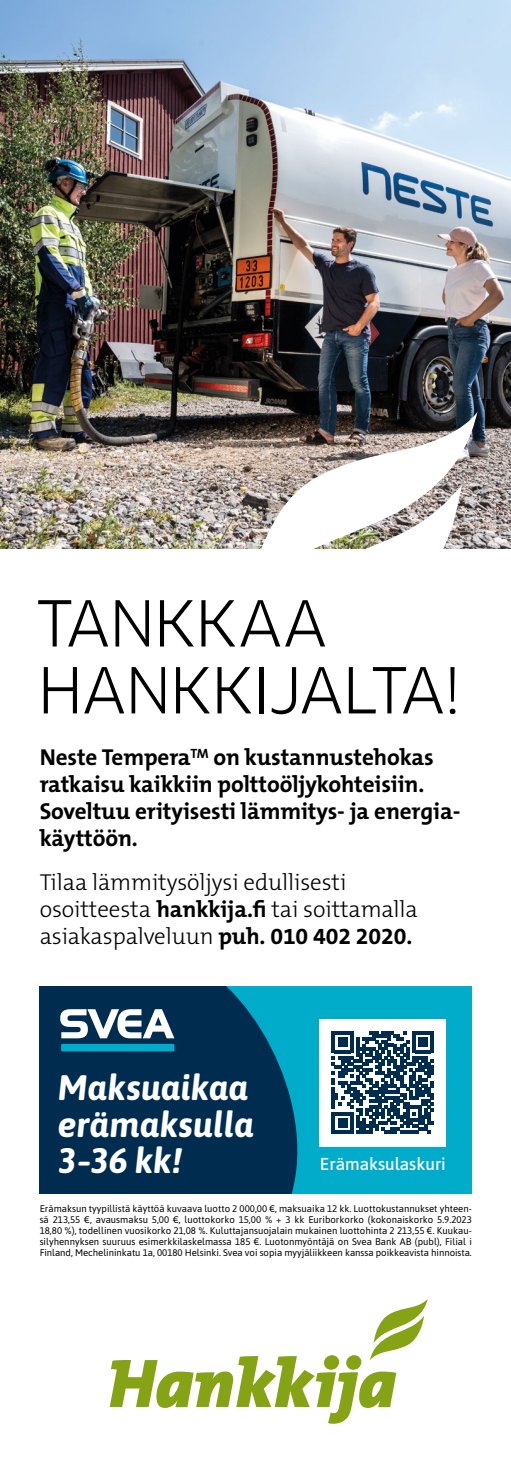
<style>
.page{position:relative;width:511px;height:1474px;background:#fff}
.page>*{position:absolute;margin:0;border:0;box-sizing:border-box;transform-origin:0 0}
.t1{font:61.77px/66.9px "Clan Pro";letter-spacing:-.025em;color:#000}
.t2{font:italic 700 35.35px/36.6px "Asap";letter-spacing:.01em;color:#fff}
.t3{font:700 23.1px/26.8px "The Mix B W7";letter-spacing:-.005em;color:#000}
.t4{font:300 23.1px/26.8px "The Mix B W3";letter-spacing:-.005em;color:#000}
.t5{font:500 17.32px "Asap";color:#fff}
.t6{font:9.62px/10.8px "Asap";letter-spacing:-.005em;color:#000;text-align:justify}
.s1{font-family:"The Mix B W7";font-weight:700}
</style>
<div class="page">
<img style="left:0;top:0;width:511px;height:549px">
<img style="left:248px;top:412px;width:229px;height:137px">
<img style="left:233px;top:485px;width:229px;height:64px">
<svg style="left:110px;top:1298px;width:318px;height:125px"></svg>
<div style="left:65px;top:986px;width:407px;height:207px;background:#00acc9"></div>
<svg style="left:40px;top:986px;width:258px;height:207px;background:#00365a"></svg>
<svg style="left:60px;top:1009px;width:114px;height:29px;background:#8b9faf"></svg>
<div style="left:61px;top:1043px;width:113px;height:8px;background:#00acc9"></div>
<div style="left:319px;top:1019px;width:127px;height:127px;background:#fff"></div>
<svg style="left:332px;top:1031px;width:102px;height:102px"></svg>
<h1 class="t1" style="left:37px;top:590px;width:426px">TANKKAA<br>HANKKIJALTA!</h1>
<h3 class="t3" style="left:40px;top:744px;width:422px">Neste Tempera<sup>TM</sup> on kustannustehokas ratkaisu kaikkiin polttoöljykohteisiin.<br>Soveltuu erityisesti lämmitys- ja energia&shy;käyttöön.</h3>
<h3 class="t4" style="left:40px;top:869px;width:380px">Tilaa lämmitysöljysi edullisesti osoitteesta <span class="s1">hankkija.fi</span> tai soittamalla asiakaspalveluun <span class="s1">puh. 010 402 2020.</span></h3>
<h2 class="t2" style="left:58px;top:1067px;width:197px">Maksuaikaa erämaksulla<br>3-36 kk!</h2>
<h3 class="t5" style="left:320px;top:1152px;width:127px">Erämaksulaskuri</h3>
<p class="t6" style="left:40px;top:1203px;width:434px">Erämaksun tyypillistä käyttöä kuvaava luotto 2 000,00 €, maksuaika 12 kk. Luottokustannukset yhteen&shy;sä 213,55 €, avausmaksu 5,00 €, luottokorko 15,00 % + 3 kk Euriborkorko (kokonaiskorko 5.9.2023<br>18,80 %), todellinen vuosikorko 21,08 %. Kuluttajansuojalain mukainen luottohinta 2 213,55 €. Kuukau&shy;silyhennyksen suuruus esimerkkilaskelmassa 185 €. Luotonmyöntäjä on Svea Bank AB (publ), Filial i Finland, Mechelininkatu 1a, 00180 Helsinki. Svea voi sopia myyjäliikkeen kanssa poikkeavista hinnoista.</p>
</div>
